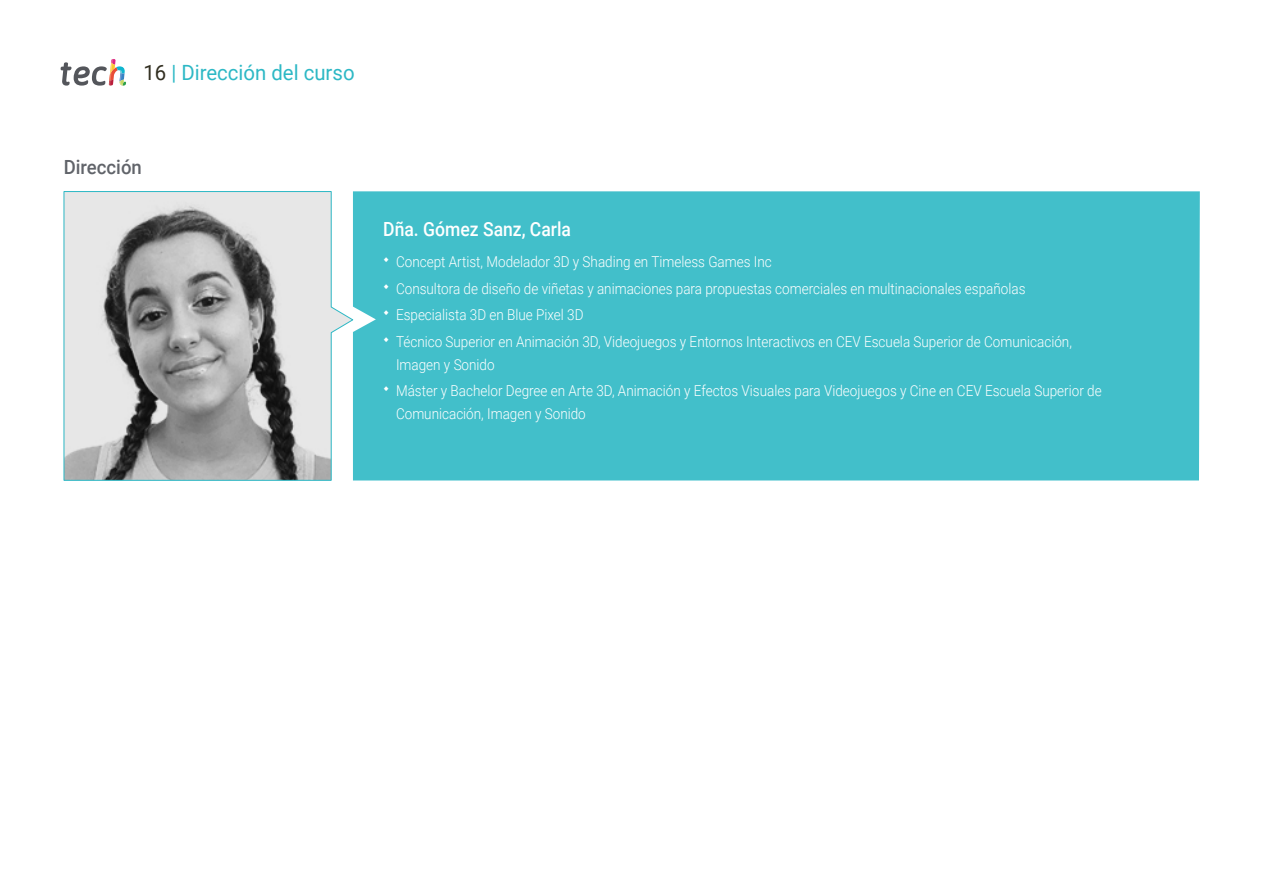
<style>
.page{position:relative;width:1263px;height:893px;background:#fff}
.page>*{position:absolute;margin:0;border:0;box-sizing:border-box;transform-origin:0 0}
.t1{font:21px "Roboto";color:#2db8c5}
.t2{font:500 19.5px "Roboto";color:#fff;scale:.9 1}
.t3{font:500 19.5px "Roboto";color:#61646a;scale:.95 1}
.t4{font:300 15px/26.7px "Roboto";color:#fff;scale:.9 1}
.s1{color:#312e20}
</style>
<div class="page">
<svg style="left:61px;top:59px;width:65px;height:27px"></svg>
<div style="left:353px;top:191px;width:847px;height:289px;background:#42bfca"></div>
<svg style="left:64px;top:191px;width:289px;height:290px;background:#b3b5b5"></svg>
<svg style="left:384px;top:257px;width:5px;height:5px"></svg>
<svg style="left:384px;top:284px;width:5px;height:5px"></svg>
<svg style="left:384px;top:310px;width:5px;height:5px"></svg>
<svg style="left:384px;top:337px;width:5px;height:5px"></svg>
<svg style="left:384px;top:386px;width:5px;height:5px"></svg>
<h1 class="t1" style="left:144px;top:57px;width:213px"><span class="s1">16</span> | Dirección del curso</h1>
<h2 class="t3" style="left:64px;top:154px;width:84px">Dirección</h2>
<h2 class="t2" style="left:383px;top:215px;width:210px">Dña. Gómez Sanz, Carla</h2>
<p class="t4" style="left:396px;top:247px;width:752px">Concept Artist, Modelador 3D y Shading en Timeless Games Inc<br>Consultora de diseño de viñetas y animaciones para propuestas comerciales en multinacionales españolas Especialista 3D en Blue Pixel 3D<br>Técnico Superior en Animación 3D, Videojuegos y Entornos Interactivos en CEV Escuela Superior de Comunicación,</p>
<p class="t4" style="left:396px;top:350px;width:786px">Imagen y Sonido<br>Máster y Bachelor Degree en Arte 3D, Animación y Efectos Visuales para Videojuegos y Cine en CEV Escuela Superior de</p>
<p class="t4" style="left:396px;top:400px;width:212px">Comunicación, Imagen y Sonido</p>
</div>
